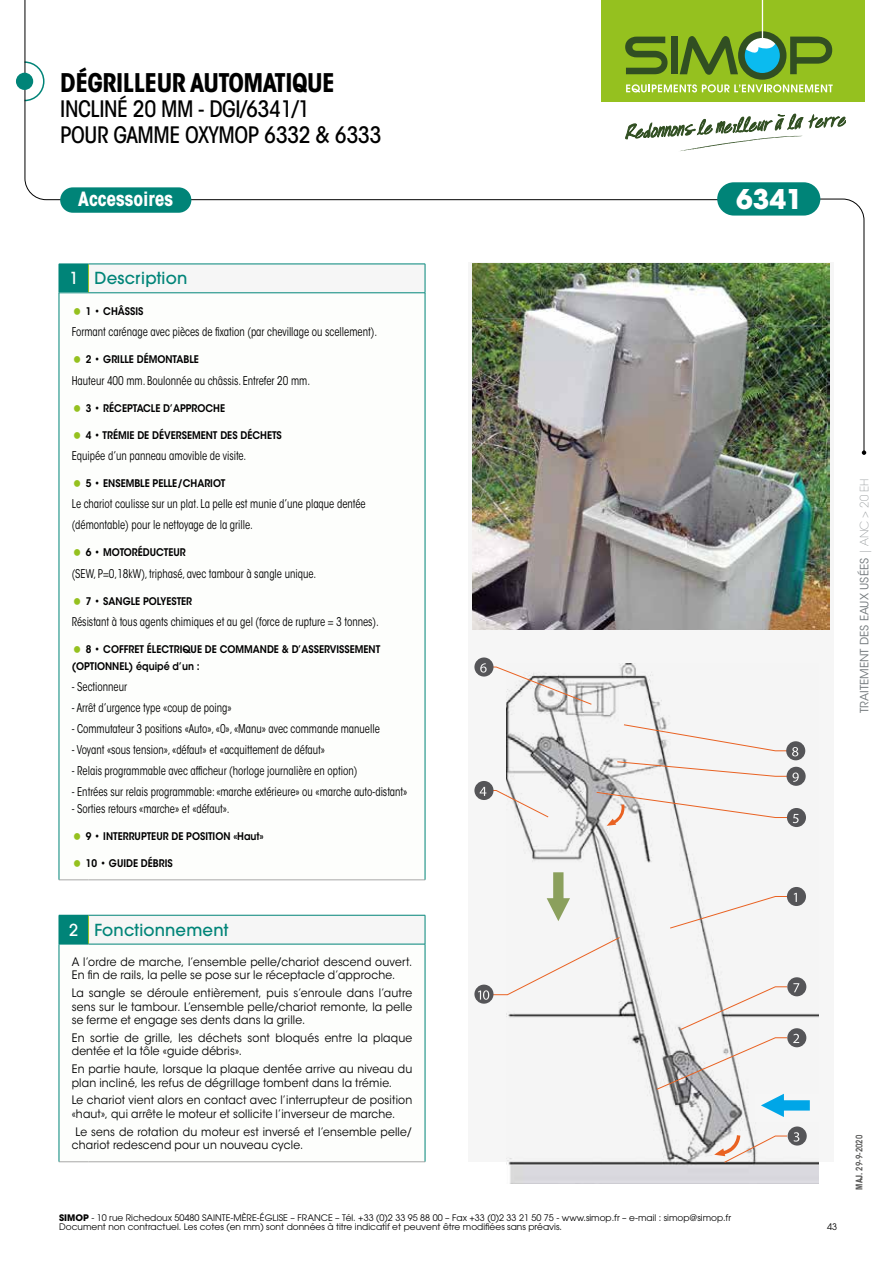
<style>
.page{position:relative;width:893px;height:1263px;background:#fff}
.page>*{position:absolute;margin:0;border:0;box-sizing:border-box;transform-origin:0 0}
.t1{font:700 27px "ITC Avant Garde Std";color:#fff}
.t2{font:700 condensed 25.5px "ITC Avant Garde Std";letter-spacing:-.02em;color:#000}
.t3{font:500 condensed 22.5px/25.5px "ITC Avant Garde Std";letter-spacing:-.02em;color:#000}
.t4{font:700 condensed 19.5px "ITC Avant Garde Std";color:#fff}
.t5{font:500 16.5px "ITC Avant Garde Pro";letter-spacing:.01em;color:#008478}
.t6{font:condensed 12px/21.1px "ITC Avant Garde Std";color:#000;scale:.9 1}
.t7{font:11.7px/13.5px "ITC Avant Garde Std";letter-spacing:.015em;color:#000;scale:.93 1}
.t8{font:11.4px "ITC Avant Garde Std";color:#73797c}
.t9{font:600 10.5px/16.5px "ITC Avant Garde Std";color:#000;scale:.9 1}
.t10{font:9px/9px "ITC Avant Garde Pro";color:#000}
.t11{font:600 condensed 9px "ITC Avant Garde Std";color:#575756;scale:.9 1}
.s1{color:#fff}
.s2{font-weight:200}
.s3{font-weight:700}
</style>
<div class="page">
<svg style="left:24px;top:0;width:706px;height:200px"></svg>
<div style="left:16px;top:73px;width:17px;height:17px;background:#008478;border-radius:50%"></div>
<div style="left:717px;top:182px;width:103px;height:34px;background:#008478;border-radius:17px"></div>
<svg style="left:748px;top:198px;width:118px;height:257px"></svg>
<div style="left:601px;top:0;width:263px;height:102px;background:#95c11f"></div>
<hr style="left:762px;top:0;width:1px;height:42px;background:#fff">
<svg style="left:625px;top:31px;width:208px;height:61px"></svg>
<svg style="left:809px;top:115px;width:36px;height:13px"></svg>
<svg style="left:625px;top:114px;width:178px;height:38px"></svg>
<div style="left:468px;top:263px;width:365px;height:899px;background:#f6f6f6"></div>
<div style="left:59px;top:915px;width:30px;height:29px;background:#008478"></div>
<div style="left:89px;top:915px;width:336px;height:29px;background:#f6f6f6"></div>
<hr style="left:59px;top:1161px;width:30px;height:1px;background:#a8a8a7">
<hr style="left:89px;top:1161px;width:336px;height:1px;background:#a8a8a7">
<svg style="left:88px;top:916px;width:1px;height:28px"></svg>
<hr style="left:89px;top:915px;width:336px;height:1px;background:#008478">
<svg style="left:425px;top:915px;width:1px;height:29px"></svg>
<hr style="left:59px;top:944px;width:30px;height:1px;background:#008478">
<hr style="left:89px;top:944px;width:336px;height:1px;background:#008478">
<hr style="left:59px;top:944px;width:1px;height:217px;background:#008478">
<hr style="left:425px;top:944px;width:1px;height:217px;background:#008478">
<div style="left:60px;top:187px;width:131px;height:26px;background:#008478;border-radius:13px"></div>
<img style="left:472px;top:264px;width:358px;height:365px">
<div style="left:59px;top:264px;width:30px;height:29px;background:#008478"></div>
<div style="left:89px;top:264px;width:336px;height:29px;background:#f6f6f6"></div>
<hr style="left:59px;top:879px;width:30px;height:1px;background:#a8a8a7">
<hr style="left:89px;top:879px;width:336px;height:1px;background:#a8a8a7">
<svg style="left:88px;top:265px;width:1px;height:28px"></svg>
<hr style="left:89px;top:264px;width:336px;height:1px;background:#008478">
<svg style="left:425px;top:264px;width:1px;height:29px"></svg>
<hr style="left:59px;top:293px;width:30px;height:1px;background:#008478">
<hr style="left:89px;top:293px;width:336px;height:1px;background:#008478">
<hr style="left:59px;top:293px;width:1px;height:587px;background:#008478">
<hr style="left:425px;top:293px;width:1px;height:587px;background:#008478">
<img style="left:508px;top:664px;width:310px;height:519px">
<svg style="left:486px;top:724px;width:302px;height:439px"></svg>
<div style="left:755px;top:1094px;width:82px;height:27px;background:#f6f6f6"></div>
<svg style="left:547px;top:872px;width:23px;height:49px"></svg>
<div style="left:730px;top:1135px;width:14px;height:14px;background:#f6f6f6"></div>
<svg style="left:714px;top:1135px;width:26px;height:21px"></svg>
<svg style="left:607px;top:804px;width:18px;height:22px"></svg>
<svg style="left:761px;top:1094px;width:49px;height:23px"></svg>
<div style="left:787px;top:887px;width:19px;height:19px;background:#59595c;border-radius:50%"></div>
<svg style="left:794px;top:893px;width:3px;height:9px"></svg>
<div style="left:787px;top:767px;width:19px;height:19px;background:#59595c;border-radius:50%"></div>
<svg style="left:792px;top:772px;width:7px;height:10px"></svg>
<div style="left:787px;top:977px;width:19px;height:19px;background:#59595c;border-radius:50%"></div>
<svg style="left:793px;top:983px;width:6px;height:9px"></svg>
<svg style="left:474px;top:781px;width:19px;height:19px"></svg>
<div style="left:786px;top:741px;width:19px;height:19px;background:#59595c;border-radius:50%"></div>
<svg style="left:792px;top:747px;width:6px;height:9px"></svg>
<svg style="left:474px;top:657px;width:19px;height:19px"></svg>
<svg style="left:480px;top:663px;width:112px;height:155px"></svg>
<div style="left:788px;top:1126px;width:19px;height:19px;background:#59595c;border-radius:50%"></div>
<svg style="left:794px;top:1132px;width:5px;height:10px"></svg>
<div style="left:787px;top:1028px;width:19px;height:19px;background:#59595c;border-radius:50%"></div>
<svg style="left:793px;top:1034px;width:6px;height:9px"></svg>
<div style="left:787px;top:808px;width:19px;height:19px;background:#59595c;border-radius:50%"></div>
<svg style="left:793px;top:814px;width:6px;height:9px"></svg>
<svg style="left:474px;top:984px;width:19px;height:20px"></svg>
<svg style="left:478px;top:990px;width:11px;height:10px"></svg>
<h2 class="t2" style="left:60px;top:66px;width:276px">DÉGRILLEUR AUTOMATIQUE</h2>
<h3 class="t3" style="left:60px;top:96px;width:323px">INCLINÉ 20 MM - DGI/6341/1<br>POUR GAMME OXYMOP 6332 &amp; 6333</h3>
<h3 class="t4" style="left:78px;top:187px;width:97px">Accessoires</h3>
<h1 class="t1" style="left:736px;top:182px;width:68px">6341</h1>
<h3 class="t5" style="left:69px;top:268px;width:120px"><span class="s1">1</span> Description</h3>
<p class="t9" style="left:86px;top:303px;width:66px">1 • CHÂSSIS</p>
<p class="t6" style="left:72px;top:321px;width:341px">Formant carénage avec pièces de fixation (par chevillage ou scellement).</p>
<p class="t9" style="left:86px;top:351px;width:127px">2 • GRILLE DÉMONTABLE</p>
<p class="t6" style="left:72px;top:370px;width:266px">Hauteur 400 mm. Boulonnée au châssis. Entrefer 20 mm.</p>
<p class="t9" style="left:86px;top:400px;width:156px">3 • RÉCEPTACLE D’APPROCHE</p>
<p class="t9" style="left:86px;top:427px;width:219px">4 • TRÉMIE DE DÉVERSEMENT DES DÉCHETS</p>
<p class="t6" style="left:72px;top:445px;width:196px">Equipée d’un panneau amovible de visite.</p>
<p class="t9" style="left:86px;top:475px;width:156px">5 • ENSEMBLE PELLE/CHARIOT</p>
<p class="t6" style="left:72px;top:493px;width:328px">Le chariot coulisse sur un plat. La pelle est munie d’une plaque dentée (démontable) pour le nettoyage de la grille.</p>
<p class="t9" style="left:86px;top:544px;width:113px">6 • MOTORÉDUCTEUR</p>
<p class="t6" style="left:72px;top:563px;width:273px">(SEW, P=0,18kW), triphasé, avec tambour à sangle unique.</p>
<p class="t9" style="left:86px;top:593px;width:120px">7 • SANGLE POLYESTER</p>
<p class="t6" style="left:72px;top:611px;width:343px">Résistant à tous agents chimiques et au gel (force de rupture = 3 tonnes).</p>
<p class="t9" style="left:72px;top:641px;width:344px;text-indent:14px">8 • COFFRET ÉLECTRIQUE DE COMMANDE &amp; D’ASSERVISSEMENT (OPTIONNEL) équipé d’un :</p>
<p class="t6" style="left:72px;top:676px;width:63px">- Sectionneur</p>
<p class="t6" style="left:72px;top:697px;width:179px">- Arrêt d’urgence type «coup de poing»</p>
<p class="t6" style="left:72px;top:718px;width:344px">- Commutateur 3 positions «Auto», «0», «Manu» avec commande manuelle</p>
<p class="t6" style="left:72px;top:739px;width:283px">- Voyant «sous tension», «défaut» et «acquittement de défaut»</p>
<p class="t6" style="left:72px;top:760px;width:319px">- Relais programmable avec afficheur (horloge journalière en option)</p>
<p class="t6" style="left:72px;top:781px;width:374px">- Entrées sur relais programmable: «marche extérieure» ou «marche auto-distant»</p>
<p class="t6" style="left:72px;top:798px;width:177px">- Sorties retours «marche» et «défaut».</p>
<p class="t9" style="left:86px;top:828px;width:199px">9 • INTERRUPTEUR DE POSITION «Haut»</p>
<p class="t9" style="left:86px;top:855px;width:98px">10 • GUIDE DÉBRIS</p>
<p class="t8" style="left:857px;top:713px;width:236px;rotate:-90deg">TRAITEMENT DES EAUX USÉES <span class="s2">| ANC &gt; 20 EH</span></p>
<h3 class="t5" style="left:69px;top:919px;width:161px"><span class="s1">2</span> Fonctionnement</h3>
<p class="t7" style="left:72px;top:955px;width:368px">A l’ordre de marche, l’ensemble pelle/chariot descend ouvert.<br>En fin de rails, la pelle se pose sur le réceptacle d’approche.</p>
<p class="t7" style="left:72px;top:986px;width:368px;text-align:justify">La sangle se déroule entièrement, puis s’enroule dans l’autre sens sur le tambour. L’ensemble pelle/chariot remonte, la pelle se ferme et engage ses dents dans la grille.</p>
<p class="t7" style="left:72px;top:1031px;width:368px">En sortie de grille, les déchets sont bloqués entre la plaque dentée et la tôle «guide débris».</p>
<p class="t7" style="left:72px;top:1062px;width:368px">En partie haute, lorsque la plaque dentée arrive au niveau du plan incliné, les refus de dégrillage tombent dans la trémie.</p>
<p class="t7" style="left:72px;top:1093px;width:368px">Le chariot vient alors en contact avec l’interrupteur de position «haut», qui arrête le moteur et sollicite l’inverseur de marche.</p>
<p class="t7" style="left:72px;top:1125px;width:368px;text-indent:4px">Le sens de rotation du moteur est inversé et l’ensemble pelle/ chariot redescend pour un nouveau cycle.</p>
<p class="t10" style="left:59px;top:1213px;width:673px"><span class="s3">SIMOP</span> - 10 rue Richedoux 50480 SAINTE-MÈRE-ÉGLISE – FRANCE – Tél. +33 (0)2 33 95 88 00 – Fax +33 (0)2 33 21 50 75 - www.simop.fr – e-mail : simop@simop.fr<br>Document non contractuel. Les cotes (en mm) sont données à titre indicatif et peuvent être modifiées sans préavis.</p>
<p class="t10" style="left:827px;top:1222px;width:11px">43</p>
<p class="t11" style="left:853px;top:1189px;width:62px;rotate:-90deg"><span class="s3">MAJ.</span> 29-9-2020</p>
</div>
